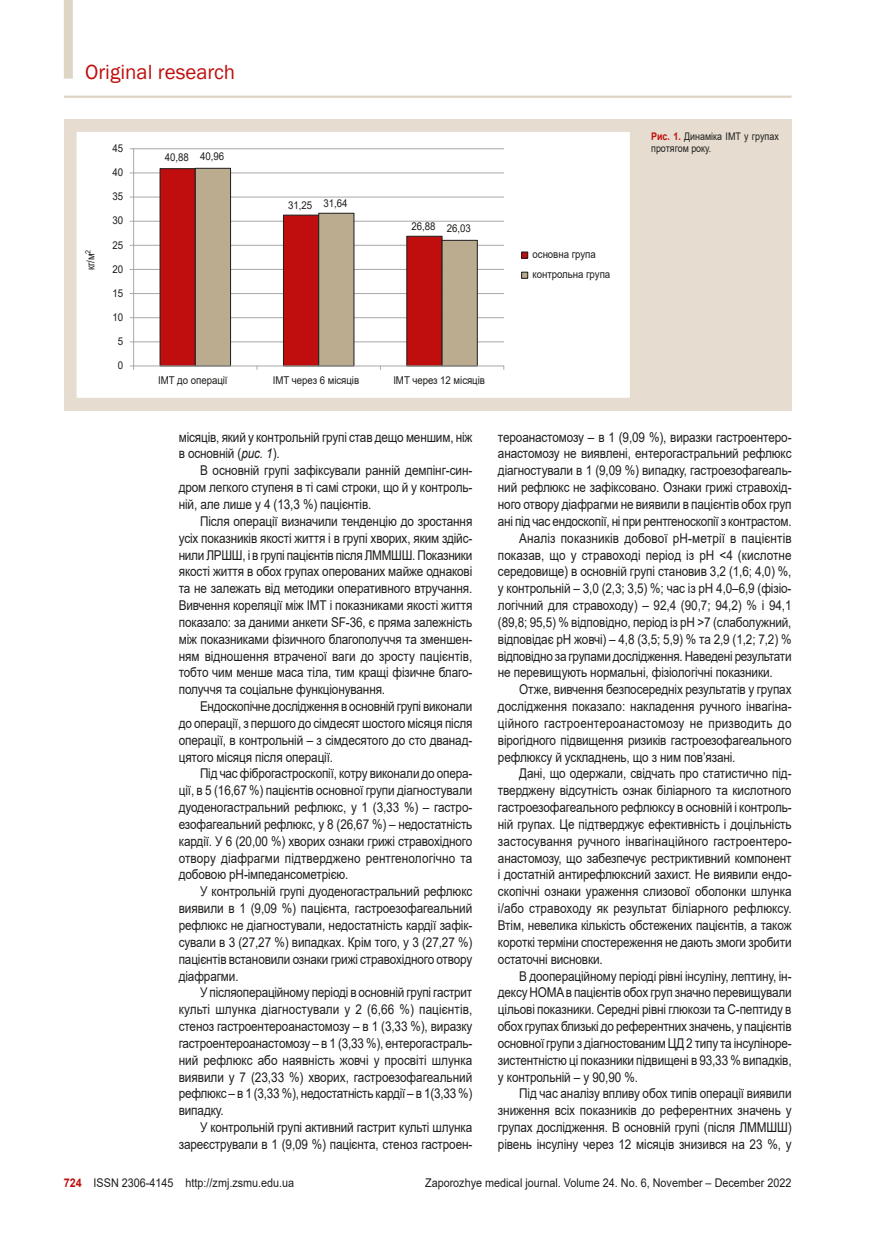
<style>
.page{position:relative;width:881px;height:1234px;background:#fff}
.page>*{position:absolute;margin:0;border:0;box-sizing:border-box;transform-origin:0 0}
.t1{font:21px "Franklin Gothic";color:#c00e0e}
.tecst{font:13.5px/16.8px "Arial";letter-spacing:-.01em;color:#1d1d1b;text-align:justify;scale:.87 1}
.t2{font:12px "Arial";color:#1d1d1b;scale:.9 1}
.t3{font:10.8px/20.1px "Arial";letter-spacing:-.005em;color:#1d1d1b;scale:.9 1}
.примечание{font:10.5px/12.6px "Arial";color:#1d1d1b;scale:.85 1}
.s1{font-weight:700;color:#c00e0e}
.s2{font-style:italic}
</style>
<div class="page">
<hr style="left:64px;top:96px;width:727px;height:2px;background:#dfd5c5">
<div style="left:64px;top:119px;width:727px;height:291px;background:#e6ddd0"></div>
<svg style="left:76px;top:132px;width:554px;height:266px;background:#ecd6d3"></svg>
<div style="left:64px;top:0;width:9px;height:79px;background:#dfd5c5"></div>
<h1 class="t1" style="left:85px;top:59px;width:152px">Original research</h1>
<p class="t3" style="left:112px;top:138px;width:13px">45</p>
<p class="t3" style="left:112px;top:162px;width:13px">40</p>
<p class="t3" style="left:112px;top:186px;width:13px">35</p>
<p class="t3" style="left:112px;top:210px;width:13px">30</p>
<p class="t3" style="left:165px;top:147px;width:28px">40,88</p>
<p class="t3" style="left:200px;top:146px;width:28px">40,96</p>
<p class="t3" style="left:288px;top:195px;width:28px">31,25</p>
<p class="t3" style="left:323px;top:193px;width:28px">31,64</p>
<p class="t3" style="left:411px;top:216px;width:28px">26,88</p>
<p class="t3" style="left:446px;top:218px;width:28px">26,03</p>
<p class="t3" style="left:112px;top:234px;width:13px">25</p>
<p class="t3" style="left:80px;top:270px;width:25px;rotate:-90deg">кг/м<sup>2</sup></p>
<p class="t3" style="left:532px;top:244px;width:88px">основна група контрольна група</p>
<p class="t3" style="left:112px;top:259px;width:13px">20</p>
<p class="t3" style="left:112px;top:283px;width:13px">15</p>
<p class="t3" style="left:112px;top:307px;width:13px">10</p>
<p class="t3" style="left:118px;top:331px;width:7px">5</p>
<p class="t3" style="left:118px;top:355px;width:7px">0</p>
<p class="t3" style="left:158px;top:369px;width:79px">ІМТ до операції</p>
<p class="t3" style="left:273px;top:369px;width:97px">ІМТ через 6 місяців</p>
<p class="t3" style="left:393px;top:369px;width:103px">ІМТ через 12 місяців</p>
<p class="примечание" style="left:651px;top:129px;width:152px"><span class="s1">Рис. 1.</span> Динаміка ІМТ у групах протягом року.</p>
<p class="tecst" style="left:179px;top:428px;width:339px">місяців, який у контрольній групі став дещо меншим, ніж в основній (<span class="s2">рис. 1</span>).</p>
<p class="tecst" style="left:179px;top:462px;width:339px;text-indent:21px">В основній групі зафіксували ранній демпінг-син&shy;дром легкого ступеня в ті самі строки, що й у контроль&shy;ній, але лише у 4 (13,3 %) пацієнтів.</p>
<p class="tecst" style="left:179px;top:512px;width:339px;text-indent:21px">Після операції визначили тенденцію до зростання усіх показників якості життя і в групі хворих, яким здійс&shy;нили ЛРШШ, і в групі пацієнтів після ЛММШШ. Показники якості життя в обох групах оперованих майже однакові та не залежать від методики оперативного втручання.<br>Вивчення кореляції між ІМТ і показниками якості життя показало: за даними анкети SF-36, є пряма залежність між показниками фізичного благополуччя та зменшен&shy;ням відношення втраченої ваги до зросту пацієнтів, тобто чим менше маса тіла, тим кращі фізичне благо&shy;получчя та соціальне функціонування.</p>
<p class="tecst" style="left:179px;top:697px;width:339px;text-indent:21px">Ендоскопічне дослідження в основній групі виконали до операції, з першого до сімдесят шостого місяця після операції, в контрольній – з сімдесятого до сто дванад&shy;цятого місяця після операції.</p>
<p class="tecst" style="left:179px;top:765px;width:339px;text-indent:21px">Під час фіброгастроскопії, котру виконали до опера&shy;ції, в 5 (16,67 %) пацієнтів основної групи діагностували дуоденогастральний рефлюкс, у 1 (3,33 %) – гастро&shy;езофагеальний рефлюкс, у 8 (26,67 %) – недостатність кардії. У 6 (20,00 %) хворих ознаки грижі стравохідного отвору діафрагми підтверджено рентгенологічно та добовою рН-імпедансометрією.</p>
<p class="tecst" style="left:179px;top:882px;width:339px;text-indent:21px">У контрольній групі дуоденогастральний рефлюкс виявили в 1 (9,09 %) пацієнта, гастроезофагеальний рефлюкс не діагностували, недостатність кардії зафік&shy;сували в 3 (27,27 %) випадках. Крім того, у 3 (27,27 %) пацієнтів встановили ознаки грижі стравохідного отвору діафрагми.</p>
<p class="tecst" style="left:179px;top:983px;width:339px;text-indent:21px">У післяопераційному періоді в основній групі гастрит культі шлунка діагностували у 2 (6,66 %) пацієнтів, стеноз гастроентероанастомозу – в 1 (3,33 %), виразку гастроентероанастомозу – в 1 (3,33 %), ентерогастраль&shy;ний рефлюкс або наявність жовчі у просвіті шлунка виявили у 7 (23,33 %) хворих, гастроезофагеальний рефлюкс – в 1 (3,33 %), недостатність кардії – в 1(3,33 %) випадку.</p>
<p class="tecst" style="left:179px;top:1118px;width:339px;text-align:right">У контрольній групі активний гастрит культі шлунка зареєстрували в 1 (9,09 %) пацієнта, стеноз гастроен-</p>
<p class="tecst" style="left:497px;top:428px;width:339px">тероанастомозу – в 1 (9,09 %), виразки гастроентеро&shy;анастомозу не виявлені, ентерогастральний рефлюкс діагностували в 1 (9,09 %) випадку, гастроезофагеаль&shy;ний рефлюкс не зафіксовано. Ознаки грижі стравохід&shy;ного отвору діафрагми не виявили в пацієнтів обох груп ані під час ендоскопії, ні при рентгеноскопії з контрастом.</p>
<p class="tecst" style="left:497px;top:529px;width:339px;text-indent:21px">Аналіз показників добової рН-метрії в пацієнтів показав, що у стравоході період із рН &lt;4 (кислотне середовище) в основній групі становив 3,2 (1,6; 4,0) %, у контрольній – 3,0 (2,3; 3,5) %; час із рН 4,0–6,9 (фізіо&shy;логічний для стравоходу) – 92,4 (90,7; 94,2) % і 94,1 (89,8; 95,5) % відповідно, період із рН &gt;7 (слаболужний, відповідає рН жовчі) – 4,8 (3,5; 5,9) % та 2,9 (1,2; 7,2) % відповідно за групами дослідження. Наведені результати не перевищують нормальні, фізіологічні показники.</p>
<p class="tecst" style="left:497px;top:680px;width:339px;text-indent:21px">Отже, вивчення безпосередніх результатів у групах дослідження показало: накладення ручного інвагіна&shy;ційного гастроентероанастомозу не призводить до вірогідного підвищення ризиків гастроезофагеального рефлюксу й ускладнень, що з ним пов’язані.</p>
<p class="tecst" style="left:497px;top:765px;width:339px;text-indent:21px">Дані, що одержали, свідчать про статистично під&shy;тверджену відсутність ознак біліарного та кислотного гастроезофагеального рефлюксу в основній і контроль&shy;ній групах. Це підтверджує ефективність і доцільність застосування ручного інвагінаційного гастроентеро&shy;анастомозу, що забезпечує рестриктивний компонент і достатній антирефлюксний захист. Не виявили ендо&shy;скопічні ознаки ураження слизової оболонки шлунка і/або стравоходу як результат біліарного рефлюксу.<br>Втім, невелика кількість обстежених пацієнтів, а також короткі терміни спостереження не дають змоги зробити остаточні висновки.</p>
<p class="tecst" style="left:497px;top:967px;width:339px;text-indent:21px">В доопераційному періоді рівні інсуліну, лептину, ін&shy;дексу HOMA в пацієнтів обох груп значно перевищували цільові показники. Середні рівні глюкози та С-пептиду в обох групах близькі до референтних значень, у пацієнтів основної групи з діагностованим ЦД 2 типу та інсуліноре&shy;зистентністю ці показники підвищені в 93,33 % випадків, у контрольній – у 90,90 %.</p>
<p class="tecst" style="left:497px;top:1084px;width:339px;text-indent:21px">Під час аналізу впливу обох типів операції виявили зниження всіх показників до референтних значень у групах дослідження. В основній групі (після ЛММШШ) рівень інсуліну через 12 місяців знизився на 23 %, у</p>
<p class="t2" style="left:64px;top:1174px;width:257px"><span class="s1">724</span> ISSN 2306-4145 http://zmj.zsmu.edu.ua</p>
<p class="t2" style="left:425px;top:1174px;width:408px">Zaporozhye medical journal. Volume 24. No. 6, November – December 2022</p>
</div>
